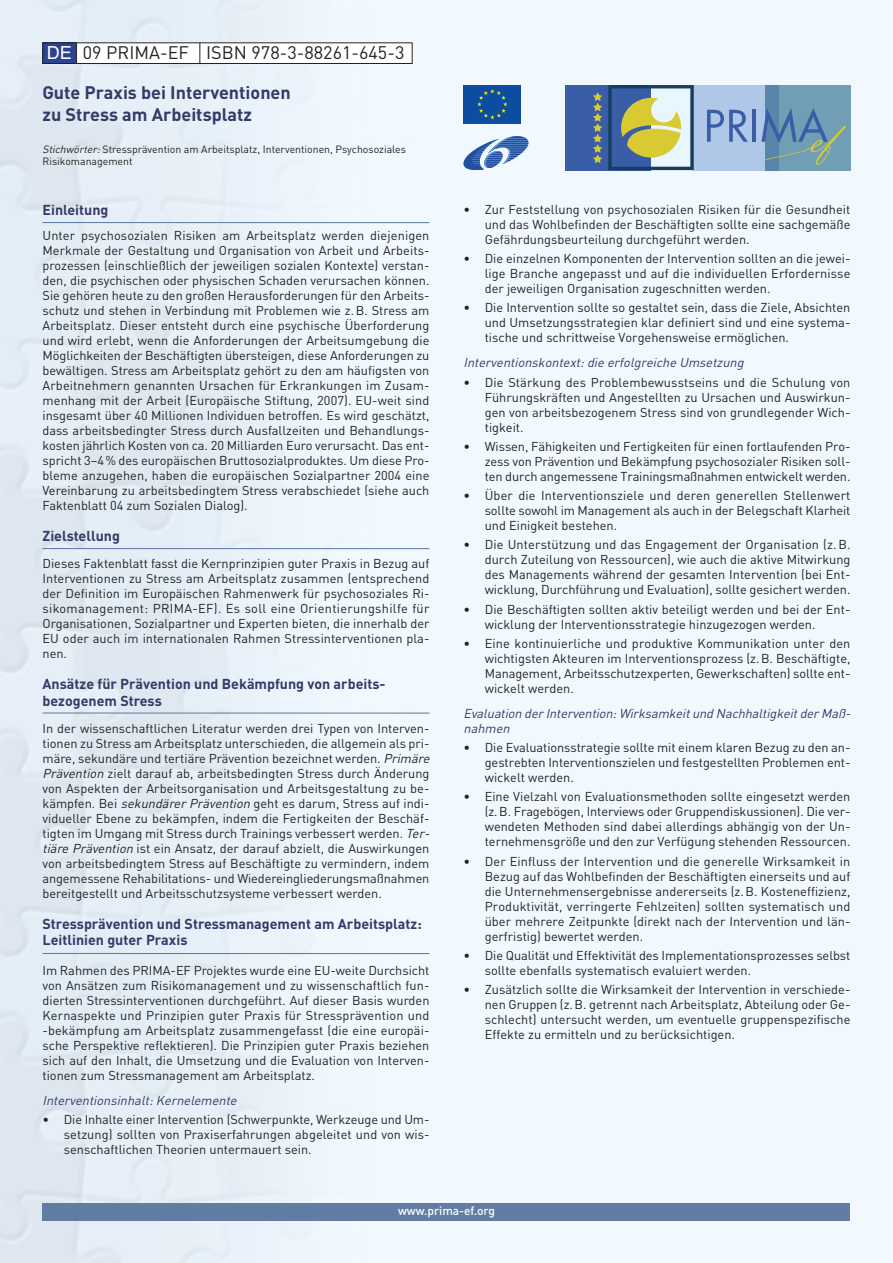
<style>
.page{position:relative;width:893px;height:1263px;background:#fff}
.page>*{position:absolute;margin:0;border:0;box-sizing:border-box;transform-origin:0 0}
.t1{font:700 18px/22.5px "DINOT";color:#323a67}
.t2{font:18px "DINOT";color:#222221}
.t3{font:700 14.25px/16.5px "DINOT";color:#323a67}
.t4{font:12.75px/15px "DINOT";color:#222221;text-align:justify}
.t5{font:italic 12.75px/15px "DINOT";color:#323a67}
.t6{font:500 12px "DINOT";letter-spacing:-.005em;color:#fff}
.t7{font:10.5px/12.6px "DINOT";color:#222221}
.s1{font-family:"Helvetica";color:#fff}
.s2{font-style:italic}
</style>
<div class="page">
<img style="left:0;top:0;width:893px;height:1263px">
<div style="left:43px;top:43px;width:34px;height:21px;background:#2c4390"></div>
<div style="left:77px;top:43px;width:123px;height:21px;background:#fff"></div>
<div style="left:200px;top:43px;width:212px;height:21px;background:#fff"></div>
<div style="left:43px;top:43px;width:369px;height:21px;border:1px solid #222221"></div>
<div style="left:43px;top:1203px;width:807px;height:17px;background:#617da4"></div>
<div style="left:566px;top:85px;width:85px;height:85px;background:#395da6"></div>
<div style="left:694px;top:85px;width:71px;height:85px;background:#b0c8e7"></div>
<div style="left:765px;top:85px;width:14px;height:85px;background:#5985ab"></div>
<div style="left:779px;top:85px;width:71px;height:85px;background:#709eb4"></div>
<svg style="left:608px;top:85px;width:86px;height:85px"></svg>
<svg style="left:593px;top:92px;width:9px;height:71px"></svg>
<svg style="left:707px;top:110px;width:41px;height:32px"></svg>
<hr style="left:752px;top:110px;width:3px;height:32px;background:#395da6">
<svg style="left:761px;top:108px;width:85px;height:57px"></svg>
<div style="left:463px;top:85px;width:58px;height:38px;background:#0d4da1"></div>
<svg style="left:477px;top:89px;width:30px;height:30px"></svg>
<svg style="left:463px;top:136px;width:65px;height:34px"></svg>
<svg style="left:76px;top:43px;width:1px;height:21px"></svg>
<svg style="left:200px;top:43px;width:1px;height:21px"></svg>
<hr style="left:43px;top:222px;width:386px;height:1px;background:#617da4">
<hr style="left:43px;top:548px;width:386px;height:1px;background:#617da4">
<hr style="left:43px;top:712px;width:386px;height:2px;background:#617da4">
<hr style="left:43px;top:953px;width:386px;height:1px;background:#617da4">
<h1 class="t2" style="left:47px;top:42px;width:359px"><span class="s1">DE</span> 09 PRIMA-EF ISBN 978-3-88261-645-3</h1>
<h1 class="t1" style="left:43px;top:81px;width:250px">Gute Praxis bei Interventionen zu Stress am Arbeitsplatz</h1>
<p class="t7" style="left:43px;top:142px;width:365px"><span class="s2">Stichwörter:</span>Stressprävention am Arbeitsplatz, Interventionen, Psychosoziales<br>Risikomanagement</p>
<p class="t3" style="left:43px;top:201px;width:67px">Einleitung</p>
<p class="t4" style="left:43px;top:228px;width:388px">Unter psychosozialen Risiken am Arbeitsplatz werden diejenigen Merkmale der Gestaltung und Organisation von Arbeit und Arbeits&shy;prozessen (einschließlich der jeweiligen sozialen Kontexte) verstan&shy;den, die psychischen oder physischen Schaden verursachen können.<br>Sie gehören heute zu den großen Herausforderungen für den Arbeits&shy;schutz und stehen in Verbindung mit Problemen wie z.B. Stress am Arbeitsplatz. Dieser entsteht durch eine psychische Überforderung und wird erlebt, wenn die Anforderungen der Arbeitsumgebung die Möglichkeiten der Beschäftigten übersteigen, diese Anforderungen zu bewältigen. Stress am Arbeitsplatz gehört zu den am häufigsten von Arbeitnehmern genannten Ursachen für Erkrankungen im Zusam&shy;menhang mit der Arbeit (Europäische Stiftung, 2007). EU-weit sind insgesamt über 40 Millionen Individuen betroffen. Es wird geschätzt, dass arbeitsbedingter Stress durch Ausfallzeiten und Behandlungs&shy;kosten jährlich Kosten von ca. 20 Milliarden Euro verursacht. Das ent&shy;spricht 3–4% des europäischen Bruttosozialproduktes. Um diese Pro&shy;bleme anzugehen, haben die europäischen Sozialpartner 2004 eine Vereinbarung zu arbeitsbedingtem Stress verabschiedet (siehe auch Faktenblatt 04 zum Sozialen Dialog).</p>
<p class="t3" style="left:43px;top:528px;width:79px">Zielstellung</p>
<p class="t4" style="left:43px;top:556px;width:388px">Dieses Faktenblatt fasst die Kernprinzipien guter Praxis in Bezug auf Interventionen zu Stress am Arbeitsplatz zusammen (entsprechend der Definition im Europäischen Rahmenwerk für psychosoziales Ri&shy;sikomanagement: PRIMA-EF). Es soll eine Orientierungshilfe für Organisationen, Sozialpartner und Experten bieten, die innerhalb der EU oder auch im internationalen Rahmen Stressinterventionen pla&shy;nen.</p>
<p class="t3" style="left:43px;top:676px;width:345px">Ansätze für Prävention und Bekämpfung von arbeits&shy;bezogenem Stress</p>
<p class="t4" style="left:43px;top:720px;width:392px;text-align:left">In der wissenschaftlichen Literatur werden drei Typen von Interven&shy;tionen zu Stress am Arbeitsplatz unterschieden, die allgemein als pri&shy;märe, sekundäre und tertiäre Prävention bezeichnet werden. <span class="s2">Primäre Prävention</span>zielt darauf ab, arbeitsbedingten Stress durch Änderung von Aspekten der Arbeitsorganisation und Arbeitsgestaltung zu be&shy;kämpfen. Bei <span class="s2">sekundärerPrävention</span>geht es darum, Stress auf indi&shy;vidueller Ebene zu bekämpfen, indem die Fertigkeiten der Beschäf&shy;tigten im Umgang mit Stress durch Trainings verbessert werden. <span class="s2">Ter&shy;tiärePrävention</span>ist ein Ansatz, der darauf abzielt, die Auswirkungen von arbeitsbedingtem Stress auf Beschäftigte zu vermindern, indem angemessene Rehabilitations- und Wiedereingliederungsmaßnahmen bereitgestellt und Arbeitsschutzsysteme verbessert werden.</p>
<p class="t3" style="left:43px;top:915px;width:381px">Stressprävention und Stressmanagement am Arbeitsplatz:<br>Leitlinien guter Praxis</p>
<p class="t4" style="left:42px;top:963px;width:388px">Im Rahmen des PRIMA-EF Projektes wurde eine EU-weite Durchsicht von Ansätzen zum Risikomanagement und zu wissenschaftlich fun&shy;dierten Stressinterventionen durchgeführt. Auf dieser Basis wurden Kernaspekte und Prinzipien guter Praxis für Stressprävention und -bekämpfung am Arbeitsplatz zusammengefasst (die eine europäi&shy;sche Perspektive reflektieren). Die Prinzipien guter Praxis beziehen sich auf den Inhalt, die Umsetzung und die Evaluation von Interven&shy;tionen zum Stressmanagement am Arbeitsplatz.</p>
<p class="t5" style="left:43px;top:1093px;width:199px">Interventionsinhalt: Kernelemente</p>
<p class="t4" style="left:64px;top:1112px;width:367px;text-indent:-21px">• Die Inhalte einer Intervention (Schwerpunkte, Werkzeuge und Um&shy;setzung) sollten von Praxiserfahrungen abgeleitet und von wis&shy;senschaftlichen Theorien untermauert sein.</p>
<p class="t4" style="left:485px;top:202px;width:367px;text-indent:-21px">• Zur Feststellung von psychosozialen Risiken für die Gesundheit und das Wohlbefinden der Beschäftigten sollte eine sachgemäße Gefährdungsbeurteilung durchgeführt werden.</p>
<p class="t4" style="left:485px;top:251px;width:367px;text-indent:-21px">• Die einzelnen Komponenten der Intervention sollten an die jewei&shy;lige Branche angepasst und auf die individuellen Erfordernisse der jeweiligen Organisation zugeschnitten werden.</p>
<p class="t4" style="left:485px;top:300px;width:367px;text-indent:-21px">• Die Intervention sollte so gestaltet sein, dass die Ziele, Absichten und Umsetzungsstrategien klar definiert sind und eine systema&shy;tische und schrittweise Vorgehensweise ermöglichen.</p>
<p class="t5" style="left:463px;top:355px;width:285px">Interventionskontext: die erfolgreiche Umsetzung</p>
<p class="t4" style="left:485px;top:374px;width:367px;text-indent:-21px">• Die Stärkung des Problembewusstseins und die Schulung von Führungskräften und Angestellten zu Ursachen und Auswirkun&shy;gen von arbeitsbezogenem Stress sind von grundlegender Wich&shy;tigkeit.</p>
<p class="t4" style="left:485px;top:439px;width:367px;text-indent:-21px">• Wissen, Fähigkeiten und Fertigkeiten für einen fortlaufenden Pro&shy;zess von Prävention und Bekämpfung psychosozialer Risiken soll&shy;ten durch angemessene Trainingsmaßnahmen entwickelt werden.</p>
<p class="t4" style="left:485px;top:488px;width:367px;text-indent:-21px">• Über die Interventionsziele und deren generellen Stellenwert sollte sowohl im Management als auch in der Belegschaft Klarheit und Einigkeit bestehen.</p>
<p class="t4" style="left:485px;top:537px;width:367px;text-indent:-21px">• Die Unterstützung und das Engagement der Organisation (z.B. durch Zuteilung von Ressourcen), wie auch die aktive Mitwirkung des Managements während der gesamten Intervention (bei Ent&shy;wicklung, Durchführung und Evaluation), sollte gesichert werden.</p>
<p class="t4" style="left:485px;top:601px;width:367px;text-indent:-21px">• Die Beschäftigten sollten aktiv beteiligt werden und bei der Ent&shy;wicklung der Interventionsstrategie hinzugezogen werden.</p>
<p class="t4" style="left:485px;top:636px;width:367px;text-indent:-21px">• Eine kontinuierliche und produktive Kommunikation unter den wichtigsten Akteuren im Interventionsprozess (z.B. Beschäftigte, Management, Arbeitsschutzexperten, Gewerkschaften) sollte ent&shy;wickelt werden.</p>
<p class="t5" style="left:463px;top:706px;width:392px">Evaluation der Intervention: Wirksamkeit und Nachhaltigkeit der Maß&shy;nahmen</p>
<p class="t4" style="left:485px;top:740px;width:367px;text-indent:-21px">• Die Evaluationsstrategie sollte mit einem klaren Bezug zu den an&shy;gestrebten Interventionszielen und festgestellten Problemen ent&shy;wickelt werden.</p>
<p class="t4" style="left:485px;top:789px;width:367px;text-indent:-21px">• Eine Vielzahl von Evaluationsmethoden sollte eingesetzt werden (z.B. Fragebögen, Interviews oder Gruppendiskussionen). Die ver&shy;wendeten Methoden sind dabei allerdings abhängig von der Un&shy;ternehmensgröße und den zur Verfügung stehenden Ressourcen.</p>
<p class="t4" style="left:485px;top:853px;width:367px;text-indent:-21px">• Der Einfluss der Intervention und die generelle Wirksamkeit in Bezug auf das Wohlbefinden der Beschäftigten einerseits und auf die Unternehmensergebnisse andererseits (z.B. Kosteneffizienz, Produktivität, verringerte Fehlzeiten) sollten systematisch und über mehrere Zeitpunkte (direkt nach der Intervention und län&shy;gerfristig) bewertet werden.</p>
<p class="t4" style="left:485px;top:948px;width:367px;text-indent:-21px">• Die Qualität und Effektivität des Implementationsprozesses selbst sollte ebenfalls systematisch evaluiert werden.</p>
<p class="t4" style="left:485px;top:982px;width:367px;text-indent:-21px">• Zusätzlich sollte die Wirksamkeit der Intervention in verschiede&shy;nen Gruppen (z.B. getrennt nach Arbeitsplatz, Abteilung oder Ge&shy;schlecht) untersucht werden, um eventuelle gruppenspezifische Effekte zu ermitteln und zu berücksichtigen.</p>
<p class="t6" style="left:398px;top:1203px;width:98px">www.prima-ef.org</p>
</div>
